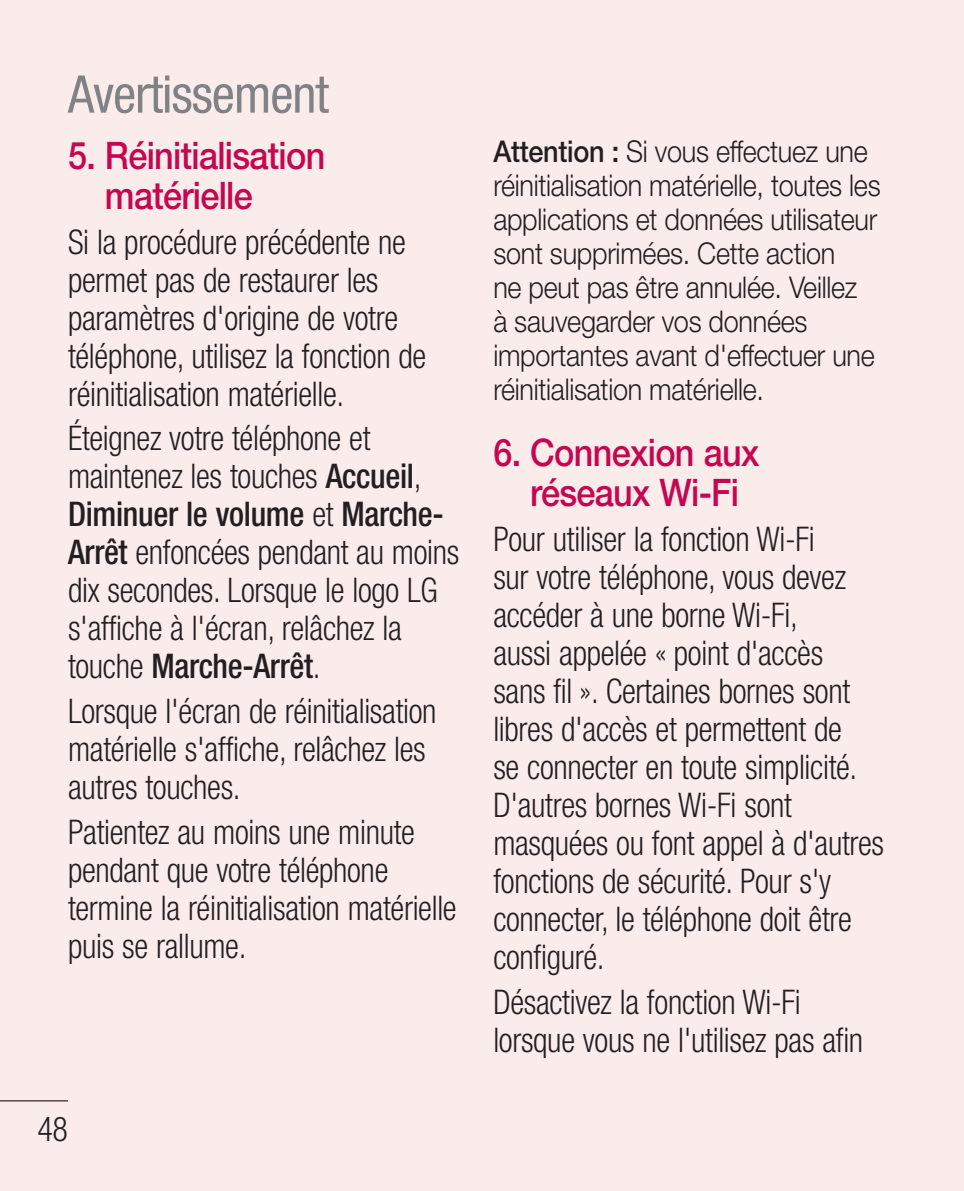
<style>
.page{position:relative;width:964px;height:1191px;background:#fbecec}
.page>*{position:absolute;margin:0;border:0;box-sizing:border-box;transform-origin:0 0}
.t1{font:condensed 52px "Helvetica Neue LT Pro";letter-spacing:-.02em;color:#808285}
.t2{font:500 38px/40px "Helvetica Neue LT Pro";letter-spacing:-.02em;color:#c50750;scale:.9 1}
.t3{font:300 condensed 34px/38px "Helvetica Neue LT Pro";letter-spacing:-.01em;color:#231f20;scale:.95 1}
.t4{font:300 30px/34px "Helvetica Neue LT Pro";letter-spacing:-.01em;color:#231f20;scale:.9 1}
.s1{font-weight:500}
</style>
<div class="page">
<hr style="left:0;top:1100px;width:68px;height:1px;background:#231f20">
<h1 class="t1" style="left:68px;top:64px;width:262px">Avertissement</h1>
<p class="t2" style="left:105px;top:135px;width:246px;text-indent:-37px">5. Réinitialisation matérielle</p>
<p class="t3" style="left:68px;top:222px;width:379px">Si la procédure précédente ne permet pas de restaurer les paramètres d'origine de votre téléphone, utilisez la fonction de réinitialisation matérielle.</p>
<p class="t3" style="left:68px;top:419px;width:413px">Éteignez votre téléphone et maintenez les touches <span class="s1">Accueil</span>,<br><span class="s1">Diminuer le volume</span> et <span class="s1">Marche-<br>Arrêt</span> enfoncées pendant au moins dix secondes. Lorsque le logo LG s'affiche à l'écran, relâchez la touche <span class="s1">Marche-Arrêt</span>.</p>
<p class="t3" style="left:68px;top:692px;width:389px">Lorsque l'écran de réinitialisation matérielle s'affiche, relâchez les autres touches.</p>
<p class="t3" style="left:68px;top:813px;width:411px">Patientez au moins une minute pendant que votre téléphone termine la réinitialisation matérielle puis se rallume.</p>
<p class="t3" style="left:37px;top:1109px;width:34px">48</p>
<p class="t4" style="left:493px;top:133px;width:432px"><span class="s1">Attention :</span> Si vous effectuez une réinitialisation matérielle, toutes les applications et données utilisateur sont supprimées. Cette action<br>ne peut pas être annulée. Veillez<br>à sauvegarder vos données importantes avant d'effectuer une réinitialisation matérielle.</p>
<p class="t2" style="left:493px;top:432px;width:297px;text-align:center">6. Connexion aux réseaux Wi-Fi</p>
<p class="t3" style="left:493px;top:519px;width:413px">Pour utiliser la fonction Wi-Fi<br>sur votre téléphone, vous devez accéder à une borne Wi-Fi,<br>aussi appelée « point d'accès<br>sans fil ». Certaines bornes sont libres d'accès et permettent de<br>se connecter en toute simplicité.<br>D'autres bornes Wi-Fi sont masquées ou font appel à d'autres fonctions de sécurité. Pour s'y connecter, le téléphone doit être configuré.</p>
<p class="t3" style="left:493px;top:982px;width:391px">Désactivez la fonction Wi-Fi lorsque vous ne l'utilisez pas afin</p>
</div>
